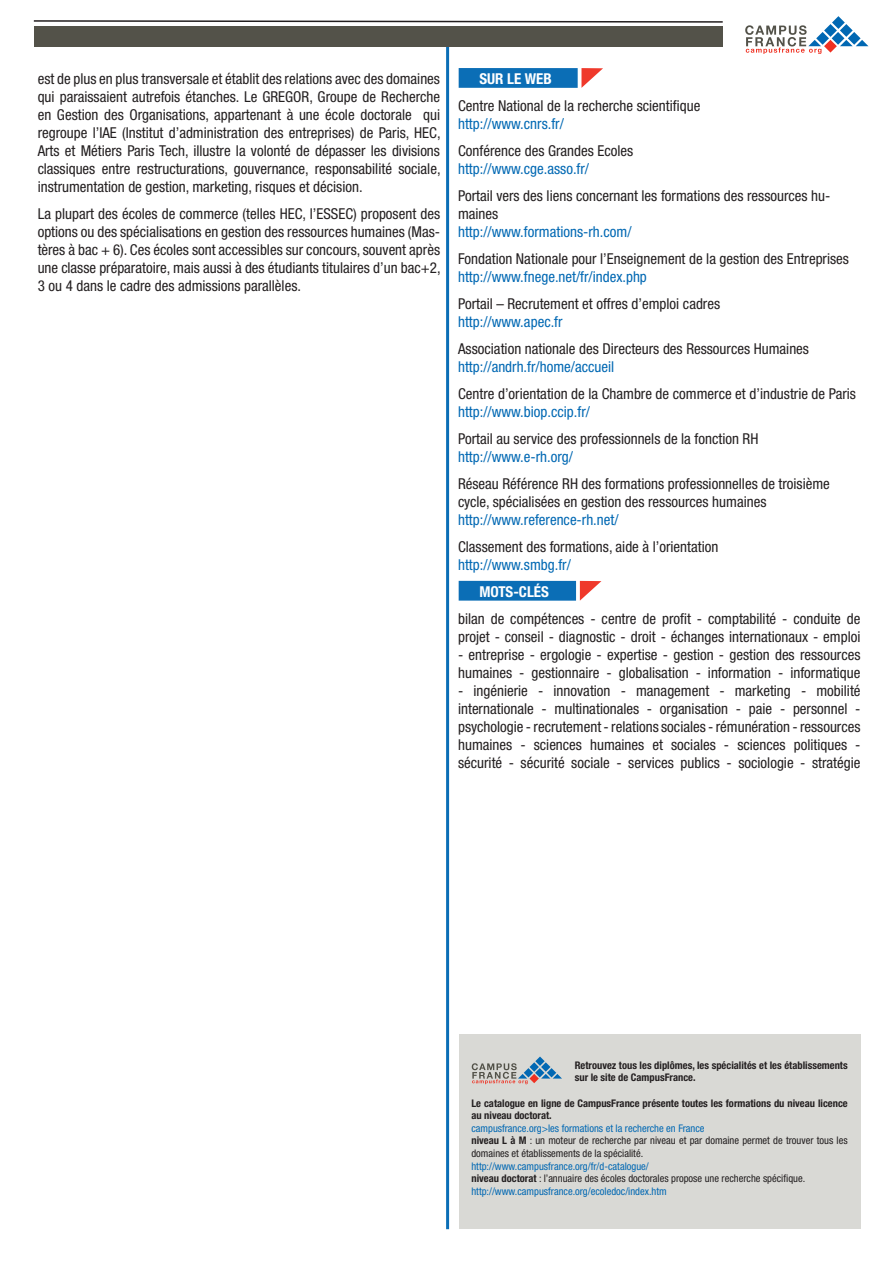
<style>
.page{position:relative;width:893px;height:1263px;background:#fff}
.page>*{position:absolute;margin:0;border:0;box-sizing:border-box;transform-origin:0 0}
.t1{font:condensed 15px/18px "Helvetica Neue";color:#231f20}
.t2{font:condensed 15px "Helvetica Neue";color:#0168b3}
.t3{font:700 condensed 15px "Helvetica Neue";color:#fff}
.t4{font:700 condensed 10.5px/12.6px "Helvetica Neue";color:#231f20}
.t5{font:condensed 10.5px/12.6px "Helvetica Neue";color:#0168b3}
.t6{font:condensed 10.5px/12.6px "Helvetica Neue";color:#231f20}
.s1{color:#0168b3}
.s2{font-weight:700}
.s3{font-weight:700;color:#231f20}
.s4{color:#231f20}
</style>
<div class="page">
<div style="left:459px;top:1034px;width:401px;height:195px;background:#d9d9d5"></div>
<svg style="left:472px;top:1056px;width:90px;height:28px"></svg>
<div style="left:459px;top:68px;width:119px;height:20px;background:#0b6eb6"></div>
<svg style="left:581px;top:68px;width:22px;height:20px"></svg>
<div style="left:459px;top:581px;width:117px;height:20px;background:#0b6eb6"></div>
<svg style="left:580px;top:581px;width:21px;height:20px"></svg>
<svg style="left:745px;top:16px;width:123px;height:38px"></svg>
<hr style="left:446px;top:43px;width:3px;height:1186px;background:#0168b3">
<div style="left:34px;top:27px;width:689px;height:20px;background:#535249"></div>
<svg style="left:33px;top:20px;width:690px;height:3px"></svg>
<p class="t1" style="left:38px;top:70px;width:404px;text-align:justify">est de plus en plus transversale et établit des relations avec des domaines qui paraissaient autrefois étanches. Le GREGOR, Groupe de Recherche en Gestion des Organisations, appartenant à une école doctorale qui regroupe l’IAE (Institut d’administration des entreprises) de Paris, HEC, Arts et Métiers Paris Tech, illustre la volonté de dépasser les divisions classiques entre restructurations, gouvernance, responsabilité sociale, instrumentation de gestion, marketing, risques et décision.</p>
<p class="t1" style="left:38px;top:205px;width:404px;text-align:justify">La plupart des écoles de commerce (telles HEC, l’ESSEC) proposent des options ou des spécialisations en gestion des ressources humaines (Mas&shy;tères à bac + 6). Ces écoles sont accessibles sur concours, souvent après une classe préparatoire, mais aussi à des étudiants titulaires d’un bac+2, 3 ou 4 dans le cadre des admissions parallèles.</p>
<p class="t3" style="left:479px;top:70px;width:74px">SUR LE WEB</p>
<p class="t1" style="left:458px;top:97px;width:244px">Centre National de la recherche scientifique</p>
<p class="t2" style="left:458px;top:115px;width:107px">http://www.cnrs.fr/</p>
<p class="t1" style="left:458px;top:142px;width:177px">Conférence des Grandes Ecoles</p>
<p class="t2" style="left:458px;top:160px;width:133px">http://www.cge.asso.fr/</p>
<p class="t1" style="left:458px;top:187px;width:374px">Portail vers des liens concernant les formations des ressources hu&shy;maines</p>
<p class="t2" style="left:458px;top:223px;width:175px">http://www.formations-rh.com/</p>
<p class="t1" style="left:458px;top:250px;width:392px">Fondation Nationale pour l’Enseignement de la gestion des Entreprises</p>
<p class="t2" style="left:458px;top:268px;width:190px">http://www.fnege.net/fr/index.php</p>
<p class="t1" style="left:458px;top:295px;width:264px">Portail – Recrutement et offres d’emploi cadres</p>
<p class="t2" style="left:458px;top:313px;width:106px">http://www.apec.fr</p>
<p class="t1" style="left:458px;top:340px;width:352px">Association nationale des Directeurs des Ressources Humaines</p>
<p class="t2" style="left:458px;top:358px;width:158px">http://andrh.fr/home/accueil</p>
<p class="t1" style="left:458px;top:385px;width:399px">Centre d’orientation de la Chambre de commerce et d’industrie de Paris</p>
<p class="t2" style="left:458px;top:403px;width:133px">http://www.biop.ccip.fr/</p>
<p class="t1" style="left:458px;top:430px;width:302px">Portail au service des professionnels de la fonction RH</p>
<p class="t2" style="left:458px;top:448px;width:116px">http://www.e-rh.org/</p>
<p class="t1" style="left:458px;top:475px;width:373px">Réseau Référence RH des formations professionnelles de troisième cycle, spécialisées en gestion des ressources humaines</p>
<p class="t2" style="left:458px;top:511px;width:162px">http://www.reference-rh.net/</p>
<p class="t1" style="left:458px;top:538px;width:262px">Classement des formations, aide à l’orientation</p>
<p class="t2" style="left:458px;top:556px;width:114px">http://www.smbg.fr/</p>
<p class="t3" style="left:479px;top:583px;width:71px">MOTS-CLÉS</p>
<p class="t1" style="left:458px;top:610px;width:404px">bilan de compétences - centre de profit - comptabilité - conduite de projet - conseil - diagnostic - droit - échanges internationaux - emploi</p>
<p class="t1" style="left:458px;top:646px;width:404px">- entreprise - ergologie - expertise - gestion - gestion des ressources humaines - gestionnaire - globalisation - information - informatique</p>
<p class="t1" style="left:458px;top:682px;width:404px;text-align:justify">- ingénierie - innovation - management - marketing - mobilité internationale - multinationales - organisation - paie - personnel - psychologie - recrutement - relations sociales - rémunération - ressources humaines - sciences humaines et sociales - sciences politiques - sécurité - sécurité sociale - services publics - sociologie - stratégie</p>
<p class="t4" style="left:575px;top:1059px;width:274px">Retrouvez tous les diplômes, les spécialités et les établissements sur le site de CampusFrance.</p>
<p class="t4" style="left:471px;top:1096px;width:378px">Le catalogue en ligne de CampusFrance présente toutes les formations du niveau licence au niveau doctorat.</p>
<p class="t6" style="left:471px;top:1122px;width:378px"><span class="s1">campusfrance.org&gt;les formations et la recherche en France<br></span><span class="s2">niveau L à M</span> : un moteur de recherche par niveau et par domaine permet de trouver tous les domaines et établissements de la spécialité.</p>
<p class="t5" style="left:471px;top:1159px;width:335px">http://www.campusfrance.org/fr/d-catalogue/<br><span class="s3">niveau doctorat</span> <span class="s4">: l’annuaire des écoles doctorales propose une recherche spécifique. </span>http://www.campusfrance.org/ecoledoc/index.htm</p>
</div>
